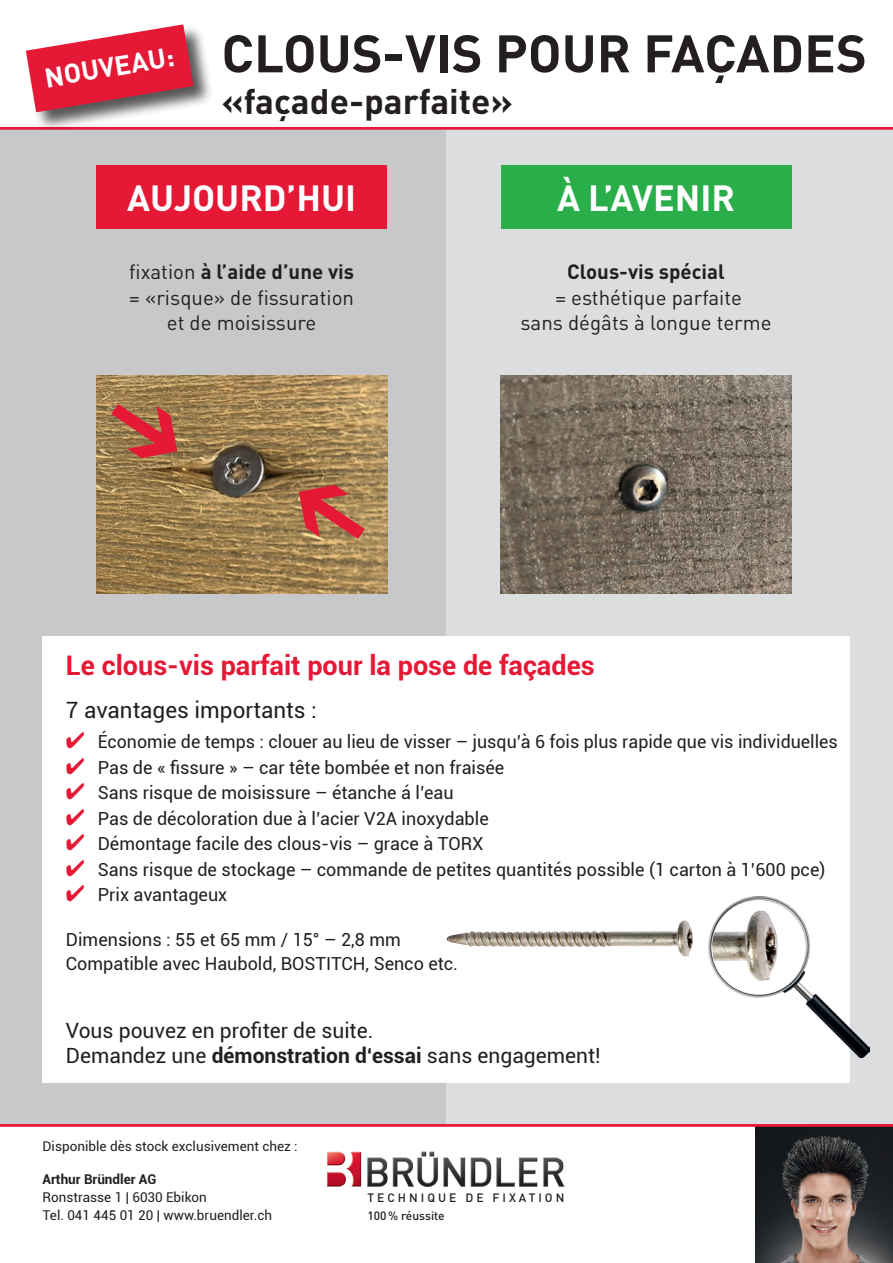
<style>
.page{position:relative;width:893px;height:1263px;background:#fff}
.page>*{position:absolute;margin:0;border:0;box-sizing:border-box;transform-origin:0 0}
.t1{font:700 52.05px "DIN";color:#231f20}
.t2{font:700 36px "DIN";color:#fff}
.t3{font:700 34.95px "DIN";color:#231f20}
.t4{font:700 27px "Roboto";color:#e51836}
.t5{font:700 26.85px "DIN";color:#fff}
.t6{font:22.5px "Roboto";color:#231f20}
.t7{font:21px/25.5px "Roboto";color:#231f20}
.t8{font:20.55px/25.2px "DIN";color:#231f20;text-align:center}
.t9{font:700 20.55px "DIN";color:#231f20}
.t10{font:18px/24px "Roboto";color:#231f20}
.t11{font:13.5px/18px "Roboto";color:#231f20}
.t12{font:700 13.5px "Roboto";color:#231f20}
.t13{font:13.35px "Roboto";color:#231f20}
.t14{font:500 12px/18px "DIN";letter-spacing:.25em;color:#231f20}
.s1{font-weight:700}
.s2{color:#e51836}
</style>
<div class="page">
<img style="left:756px;top:1127px;width:137px;height:136px">
<div style="left:0;top:128px;width:446px;height:997px;background:#c7c8ca"></div>
<div style="left:446px;top:128px;width:447px;height:996px;background:#dcdddf"></div>
<div style="left:43px;top:636px;width:807px;height:446px;background:#fff"></div>
<hr style="left:0;top:127px;width:893px;height:3px;background:#e51836">
<hr style="left:0;top:1124px;width:893px;height:3px;background:#e51836">
<div style="left:26px;top:25px;width:188px;height:107px;background:#231f20;opacity:.75"></div>
<svg style="left:26px;top:24px;width:168px;height:88px"></svg>
<img style="left:501px;top:376px;width:290px;height:218px">
<img style="left:96px;top:376px;width:291px;height:218px">
<svg style="left:111px;top:404px;width:66px;height:54px;background:#ba5245"></svg>
<svg style="left:299px;top:485px;width:66px;height:54px;background:#c1594a"></svg>
<img style="left:447px;top:920px;width:237px;height:27px">
<img style="left:709px;top:897px;width:161px;height:161px">
<img style="left:712px;top:911px;width:66px;height:71px">
<div style="left:501px;top:165px;width:290px;height:64px;background:#2aae4a"></div>
<div style="left:96px;top:165px;width:291px;height:64px;background:#e51836"></div>
<img style="left:327px;top:1151px;width:238px;height:36px">
<h3 class="t5" style="left:42px;top:61px;width:132px;rotate:-10deg">NOUVEAU:</h3>
<h1 class="t1" style="left:221px;top:20px;width:647px">CLOUS-VIS POUR FAÇADES</h1>
<h3 class="t3" style="left:221px;top:79px;width:293px">«façade-parfaite»</h3>
<h2 class="t2" style="left:127px;top:174px;width:230px">AUJOURD’HUI</h2>
<p class="t8" style="left:129px;top:259px;width:226px">fixation <span class="s1">à l’aide d’une vis </span>= «risque» de fissuration et de moisissure</p>
<h2 class="t2" style="left:557px;top:174px;width:180px">À L’AVENIR</h2>
<p class="t9" style="left:567px;top:259px;width:159px">Clous-vis spécial</p>
<p class="t8" style="left:520px;top:284px;width:253px">= esthétique parfaite<br>sans dégâts à longue terme</p>
<h3 class="t4" style="left:66px;top:646px;width:530px">Le clous-vis parfait pour la pose de façades</h3>
<p class="t6" style="left:66px;top:695px;width:252px">7 avantages importants :</p>
<p class="t10" style="left:66px;top:729px;width:773px"><span class="s2">✔</span> Économie de temps : clouer au lieu de visser – jusqu’à 6 fois plus rapide que vis individuelles</p>
<p class="t10" style="left:66px;top:755px;width:440px"><span class="s2">✔</span> Pas de « fissure » – car tête bombée et non fraisée</p>
<p class="t10" style="left:66px;top:780px;width:389px"><span class="s2">✔</span> Sans risque de moisissure – étanche á l’eau</p>
<p class="t10" style="left:66px;top:806px;width:424px"><span class="s2">✔</span> Pas de décoloration due à l’acier V2A inoxydable</p>
<p class="t10" style="left:66px;top:831px;width:419px"><span class="s2">✔</span> Démontage facile des clous-vis – grace à TORX</p>
<p class="t10" style="left:66px;top:857px;width:761px"><span class="s2">✔</span> Sans risque de stockage – commande de petites quantités possible (1 carton à 1’600 pce)</p>
<p class="t10" style="left:66px;top:882px;width:163px"><span class="s2">✔</span> Prix avantageux</p>
<p class="t10" style="left:66px;top:927px;width:394px">Dimensions : 55 et 65 mm / 15° – 2,8 mm<br>Compatible avec Haubold, BOSTITCH, Senco etc.</p>
<p class="t7" style="left:66px;top:1017px;width:536px">Vous pouvez en profiter de suite.<br>Demandez une <span class="s1">démonstration d‘essai</span> sans engagement!</p>
<p class="t13" style="left:43px;top:1137px;width:257px">Disponible dès stock exclusivement chez :</p>
<p class="t12" style="left:43px;top:1169px;width:116px">Arthur Bründler AG</p>
<p class="t11" style="left:43px;top:1187px;width:231px">Ronstrasse 1 | 6030 Ebikon<br>Tel. 041 445 01 20 | www.bruendler.ch</p>
<p class="t14" style="left:367px;top:1188px;width:198px">TECHNIQUE DE FIXATION<br>100% réussite</p>
</div>
